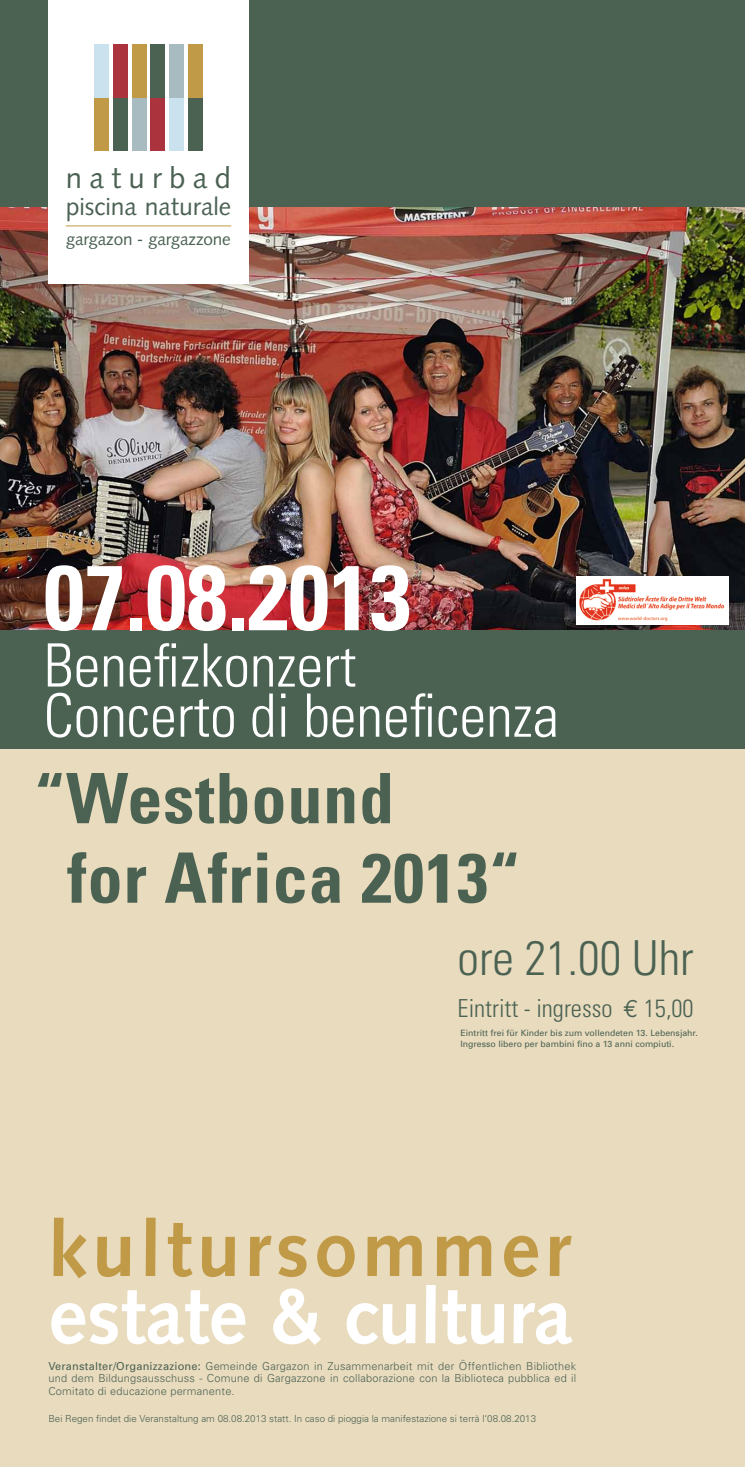
<style>
.page{position:relative;width:745px;height:1467px;background:#fff}
.page>*{position:absolute;margin:0;border:0;box-sizing:border-box;transform-origin:0 0}
.t1{font:700 condensed 91.8px "Univers";color:#fff}
.t2{font:700 77.7px "Syntax";letter-spacing:-.01em;color:#fff}
.t3{font:700 77.7px "Syntax";letter-spacing:.06em;color:#c19a47}
.t4{font:700 condensed 69.6px/79.5px "Univers";letter-spacing:.015em;color:#4b6253}
.t5{font:300 condensed 59.85px/50.2px "Univers";color:#fff}
.t6{font:300 condensed 48.22px "Univers";color:#4b6253}
.t7{font:29.25px "Syntax";letter-spacing:.25em;color:#4b6253}
.t8{font:300 condensed 24.83px "Univers";color:#4b6253}
.t9{font:24.67px "Syntax";color:#4b6253}
.t10{font:17.1px "Syntax";letter-spacing:-.01em;color:#4b6253}
.t11{font:300 11.02px/12.5px "Univers";letter-spacing:.02em;color:#4b6253;text-align:justify}
.t12{font:300 9.75px "Univers";color:#4b6253}
.t13{font:8.7px/11.2px "Univers";color:#4b6253}
.s1{font-family:"Euro Mono";font-weight:400;font-stretch:normal}
.s2{font-weight:400}
</style>
<div class="page">
<div style="left:0;top:0;width:744px;height:866px;background:#4b6253"></div>
<img style="left:0;top:207px;width:744px;height:423px">
<div style="left:0;top:630px;width:744px;height:837px;background:#e9dbbe"></div>
<div style="left:1px;top:630px;width:743px;height:119px;background:#4b6253"></div>
<div style="left:48px;top:0;width:200px;height:284px;background:#fff"></div>
<div style="left:94px;top:97px;width:15px;height:53px;background:#c19a47"></div>
<div style="left:113px;top:97px;width:15px;height:53px;background:#4b6253"></div>
<div style="left:131px;top:97px;width:15px;height:53px;background:#a7bbc1"></div>
<div style="left:150px;top:97px;width:15px;height:53px;background:#aa333e"></div>
<div style="left:169px;top:97px;width:15px;height:53px;background:#cae2ed"></div>
<div style="left:188px;top:97px;width:14px;height:53px;background:#4b6253"></div>
<div style="left:94px;top:45px;width:15px;height:53px;background:#cae2ed"></div>
<div style="left:113px;top:45px;width:15px;height:53px;background:#aa333e"></div>
<div style="left:131px;top:45px;width:15px;height:53px;background:#c19a47"></div>
<div style="left:150px;top:45px;width:15px;height:53px;background:#4b6253"></div>
<div style="left:169px;top:45px;width:15px;height:53px;background:#a7bbc1"></div>
<div style="left:188px;top:45px;width:14px;height:53px;background:#c19a47"></div>
<hr style="left:66px;top:225px;width:165px;height:1px;background:#c19a47">
<img style="left:576px;top:576px;width:151px;height:48px">
<h3 class="t7" style="left:66px;top:161px;width:167px">naturbad</h3>
<h3 class="t9" style="left:66px;top:191px;width:167px">piscina naturale</h3>
<h3 class="t10" style="left:66px;top:229px;width:166px">gargazon - gargazzone</h3>
<h1 class="t1" style="left:44px;top:541px;width:368px">07.08.2013</h1>
<h3 class="t5" style="left:44px;top:640px;width:516px">Benefizkonzert<br>Concerto di beneficenza</h3>
<h3 class="t4" style="left:67px;top:758px;width:454px;text-indent:-33px">“Westbound<br>for Africa 2013“</h3>
<h3 class="t6" style="left:457px;top:929px;width:237px">ore 21.00 Uhr</h3>
<h3 class="t8" style="left:457px;top:994px;width:237px">Eintritt - ingresso <span class="s1">€</span> 15,00</h3>
<p class="t13" style="left:460px;top:1027px;width:239px">Eintritt frei für Kinder bis zum vollendeten 13. Lebensjahr.<br>Ingresso libero per bambini fino a 13 anni compiuti.</p>
<h2 class="t3" style="left:48px;top:1205px;width:523px">kultursommer</h2>
<h2 class="t2" style="left:48px;top:1272px;width:525px">estate &amp; cultura</h2>
<p class="t11" style="left:48px;top:1359px;width:529px"><span class="s2">Veranstalter/Organizzazione:</span> Gemeinde Gargazon in Zusammenarbeit mit der Öffentlichen Bibliothek und dem Bildungsausschuss - Comune di Gargazzone in collaborazione con la Biblioteca pubblica ed il Comitato di educazione permanente.</p>
<p class="t12" style="left:48px;top:1412px;width:489px">Bei Regen findet die Veranstaltung am 08.08.2013 statt. In caso di pioggia la manifestazione si terrà l‘08.08.2013</p>
</div>
